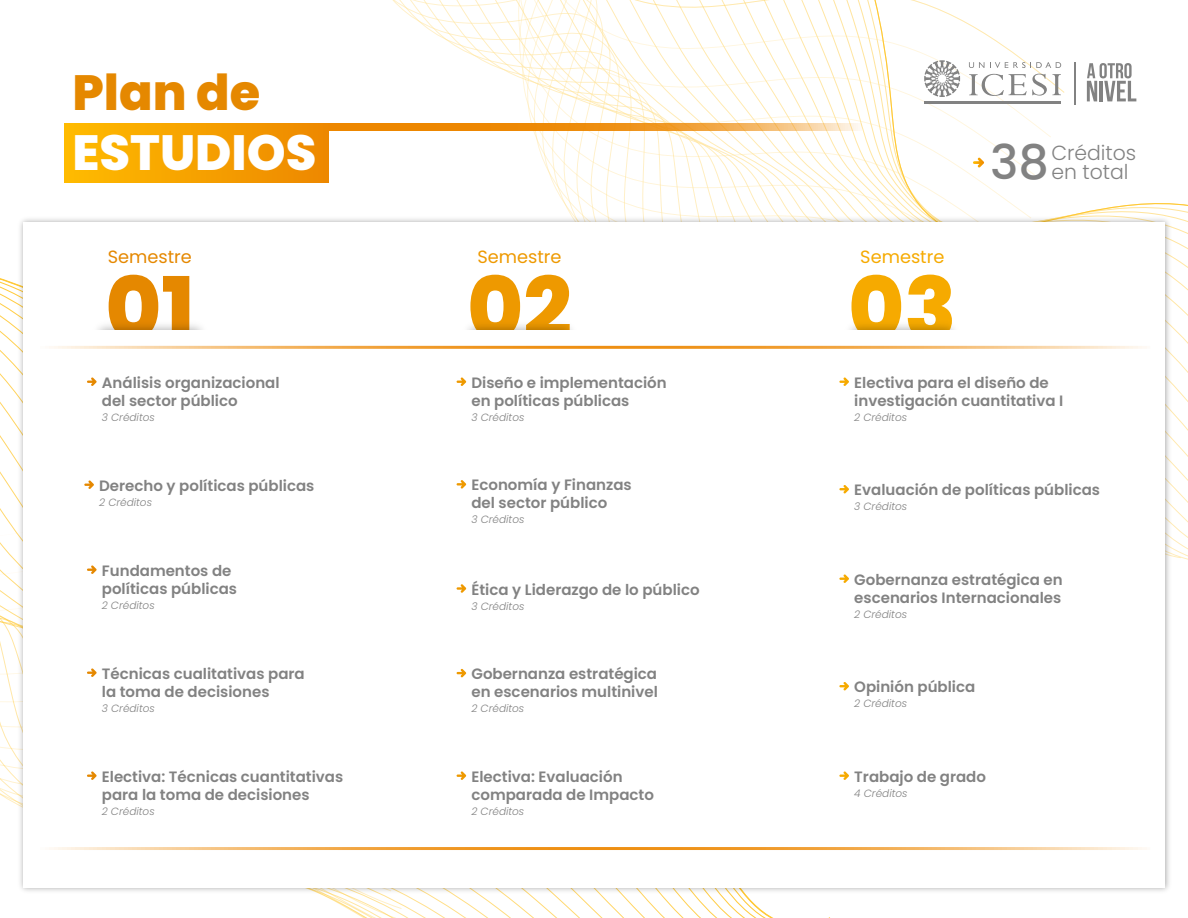
<style>
.page{position:relative;width:1188px;height:918px;background:#fff}
.page>*{position:absolute;margin:0;border:0;box-sizing:border-box;transform-origin:0 0}
.t1{font:800 85.5px "Poppins";color:#e58800}
.t2{font:800 85.5px "Poppins";color:#e90}
.t3{font:800 85.5px "Poppins";color:#f6aa00}
.t4{font:800 49.5px "Poppins";color:#fff}
.t5{font:800 49.5px "Poppins";color:#e58800}
.t6{font:500 47.7px "Poppins";color:#828282}
.t7{font:300 20.4px "Poppins";color:#828282}
.t8{font:17.7px "Poppins";color:#e58800}
.t9{font:17.7px "Poppins";color:#e90}
.t10{font:17.7px "Poppins";color:#f6aa00}
.t11{font:600 15px/18px "Poppins";color:#828282}
.t12{font:italic 300 10.5px "Poppins";color:#828282}
</style>
<div class="page">
<svg style="left:240px;top:179px;width:784px;height:34px"></svg>
<svg style="left:536px;top:137px;width:504px;height:42px"></svg>
<svg style="left:524px;top:93px;width:527px;height:44px"></svg>
<svg style="left:392px;top:0;width:672px;height:93px"></svg>
<svg style="left:924px;top:60px;width:36px;height:37px"></svg>
<hr style="left:924px;top:102px;width:137px;height:2px;background:#828282">
<svg style="left:969px;top:74px;width:92px;height:22px"></svg>
<svg style="left:969px;top:62px;width:15px;height:6px"></svg>
<svg style="left:990px;top:62px;width:71px;height:6px"></svg>
<svg style="left:1087px;top:63px;width:49px;height:38px"></svg>
<hr style="left:1075px;top:62px;width:1px;height:42px;background:#828282">
<svg style="left:329px;top:123px;width:533px;height:8px;background:#f09e31"></svg>
<div style="left:65px;top:123px;width:264px;height:59px;background:linear-gradient(to right,#fb0,#ed8800)"></div>
<img style="left:15px;top:213px;width:1159px;height:684px">
<div style="left:24px;top:222px;width:1141px;height:666px;background:#fff"></div>
<svg style="left:87px;top:377px;width:10px;height:9px"></svg>
<svg style="left:84px;top:480px;width:10px;height:9px"></svg>
<svg style="left:87px;top:565px;width:10px;height:9px"></svg>
<svg style="left:87px;top:668px;width:10px;height:9px"></svg>
<svg style="left:87px;top:771px;width:10px;height:9px"></svg>
<svg style="left:457px;top:377px;width:10px;height:9px"></svg>
<svg style="left:457px;top:480px;width:10px;height:9px"></svg>
<svg style="left:457px;top:669px;width:10px;height:8px"></svg>
<svg style="left:457px;top:771px;width:10px;height:9px"></svg>
<svg style="left:457px;top:584px;width:10px;height:9px"></svg>
<svg style="left:839px;top:377px;width:10px;height:9px"></svg>
<svg style="left:839px;top:574px;width:10px;height:9px"></svg>
<svg style="left:839px;top:682px;width:10px;height:9px"></svg>
<svg style="left:839px;top:771px;width:10px;height:9px"></svg>
<svg style="left:839px;top:485px;width:10px;height:9px"></svg>
<svg style="left:973px;top:158px;width:12px;height:10px"></svg>
<h2 class="t5" style="left:72px;top:64px;width:189px">Plan de</h2>
<h2 class="t4" style="left:72px;top:124px;width:246px">ESTUDIOS</h2>
<p class="t8" style="left:108px;top:247px;width:86px">Semestre</p>
<h1 class="t1" style="left:105px;top:259px;width:91px">01</h1>
<p class="t11" style="left:102px;top:374px;width:179px">Análisis organizacional del sector público</p>
<p class="t12" style="left:102px;top:411px;width:54px">3 Créditos</p>
<p class="t11" style="left:99px;top:477px;width:217px">Derecho y políticas públicas</p>
<p class="t12" style="left:99px;top:496px;width:54px">2 Créditos</p>
<p class="t11" style="left:102px;top:562px;width:137px">Fundamentos de políticas públicas</p>
<p class="t12" style="left:102px;top:599px;width:54px">2 Créditos</p>
<p class="t11" style="left:102px;top:665px;width:204px">Técnicas cualitativas para la toma de decisiones</p>
<p class="t12" style="left:102px;top:702px;width:54px">3 Créditos</p>
<p class="t11" style="left:102px;top:768px;width:243px">Electiva: Técnicas cuantitativas para la toma de decisiones</p>
<p class="t12" style="left:102px;top:805px;width:54px">2 Créditos</p>
<p class="t9" style="left:477px;top:247px;width:86px">Semestre</p>
<h1 class="t2" style="left:467px;top:259px;width:106px">02</h1>
<p class="t11" style="left:471px;top:374px;width:197px">Diseño e implementación en políticas públicas</p>
<p class="t12" style="left:471px;top:411px;width:54px">3 Créditos</p>
<p class="t11" style="left:471px;top:476px;width:162px">Economía y Finanzas del sector público</p>
<p class="t12" style="left:471px;top:514px;width:54px">3 Créditos</p>
<p class="t11" style="left:471px;top:580px;width:230px">Ética y Liderazgo de lo público</p>
<p class="t12" style="left:471px;top:600px;width:54px">3 Créditos</p>
<p class="t11" style="left:471px;top:665px;width:188px">Gobernanza estratégica en escenarios multinivel</p>
<p class="t12" style="left:471px;top:702px;width:54px">2 Créditos</p>
<p class="t11" style="left:471px;top:768px;width:184px">Electiva: Evaluación comparada de Impacto</p>
<p class="t12" style="left:471px;top:805px;width:54px">2 Créditos</p>
<p class="t10" style="left:860px;top:247px;width:86px">Semestre</p>
<h1 class="t3" style="left:848px;top:259px;width:110px">03</h1>
<h3 class="t6" style="left:990px;top:135px;width:60px">38</h3>
<h3 class="t7" style="left:1051px;top:141px;width:86px">Créditos</h3>
<h3 class="t7" style="left:1051px;top:160px;width:79px">en total</h3>
<p class="t11" style="left:854px;top:374px;width:210px">Electiva para el diseño de investigación cuantitativa I</p>
<p class="t12" style="left:854px;top:411px;width:54px">2 Créditos</p>
<p class="t11" style="left:854px;top:481px;width:247px">Evaluación de políticas públicas</p>
<p class="t12" style="left:854px;top:501px;width:54px">3 Créditos</p>
<p class="t11" style="left:854px;top:571px;width:210px">Gobernanza estratégica en escenarios Internacionales</p>
<p class="t12" style="left:854px;top:608px;width:54px">2 Créditos</p>
<p class="t11" style="left:854px;top:678px;width:123px">Opinión pública</p>
<p class="t12" style="left:854px;top:698px;width:54px">2 Créditos</p>
<p class="t11" style="left:854px;top:768px;width:133px">Trabajo de grado</p>
<p class="t12" style="left:854px;top:787px;width:55px">4 Créditos</p>
</div>
